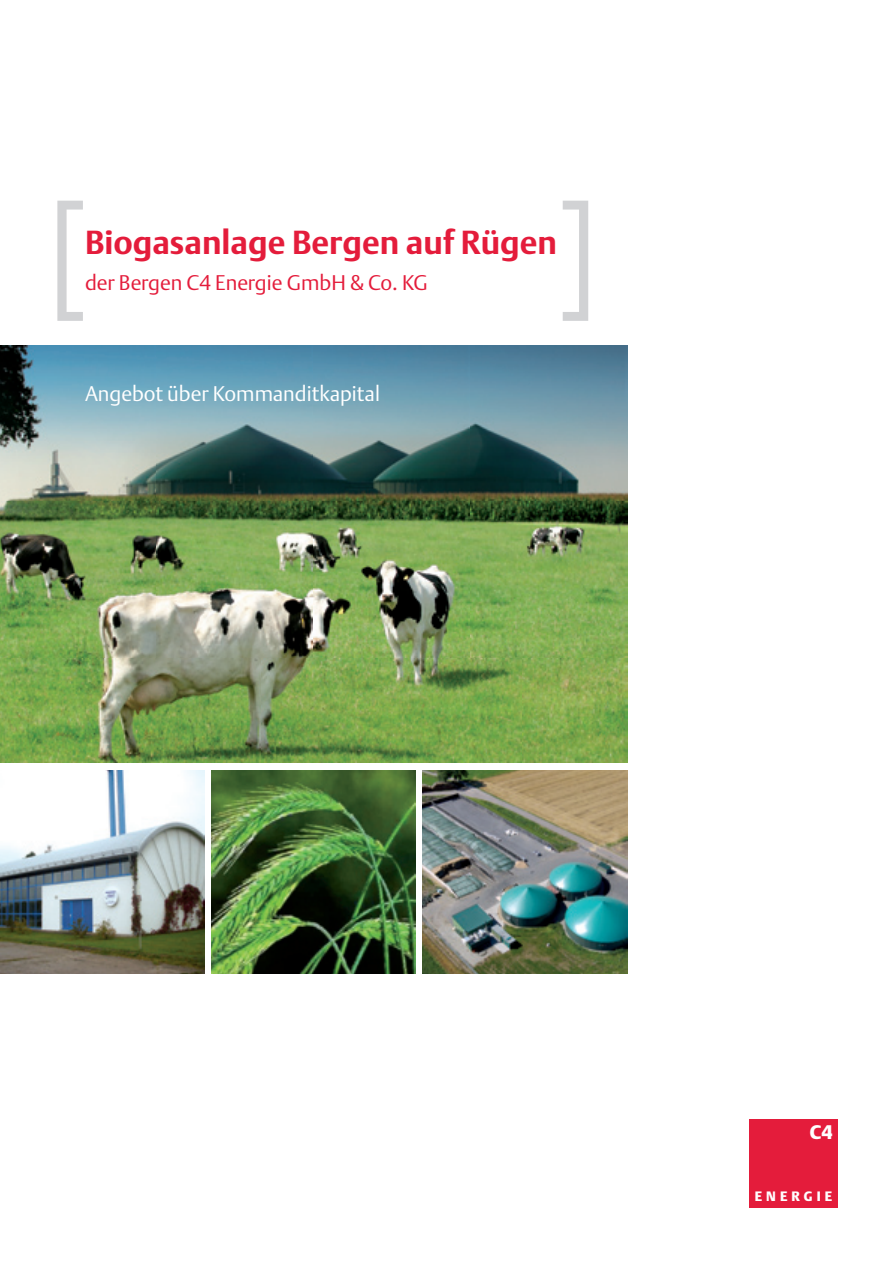
<style>
.page{position:relative;width:893px;height:1263px;background:#fff}
.page>*{position:absolute;margin:0;border:0;box-sizing:border-box;transform-origin:0 0}
.t1{font:700 33px "DTL Argo ST";color:#e41c3b}
.t2{font:300 21px "DTL Argo T";color:#e41c3b}
.t3{font:300 21px "DTL Argo T";color:#fff}
.t4{font:900 19.5px "DTL Argo T";color:#fff}
.t5{font:900 13.5px "DTL Argo T";letter-spacing:.305em;color:#fff}
</style>
<div class="page">
<div style="left:749px;top:1119px;width:89px;height:89px;background:#e41c3b"></div>
<img style="left:0;top:345px;width:627px;height:417px">
<img style="left:0;top:771px;width:204px;height:203px">
<img style="left:212px;top:771px;width:203px;height:203px">
<img style="left:423px;top:771px;width:204px;height:203px">
<svg style="left:563px;top:201px;width:25px;height:120px"></svg>
<svg style="left:57px;top:201px;width:26px;height:120px"></svg>
<h1 class="t1" style="left:85px;top:222px;width:474px">Biogasanlage Bergen auf Rügen</h1>
<p class="t2" style="left:85px;top:270px;width:344px">der Bergen C4 Energie GmbH &amp; Co. KG</p>
<p class="t3" style="left:85px;top:381px;width:296px">Angebot über Kommanditkapital</p>
<p class="t4" style="left:810px;top:1120px;width:25px">C4</p>
<p class="t5" style="left:755px;top:1188px;width:79px">ENERGIE</p>
</div>
